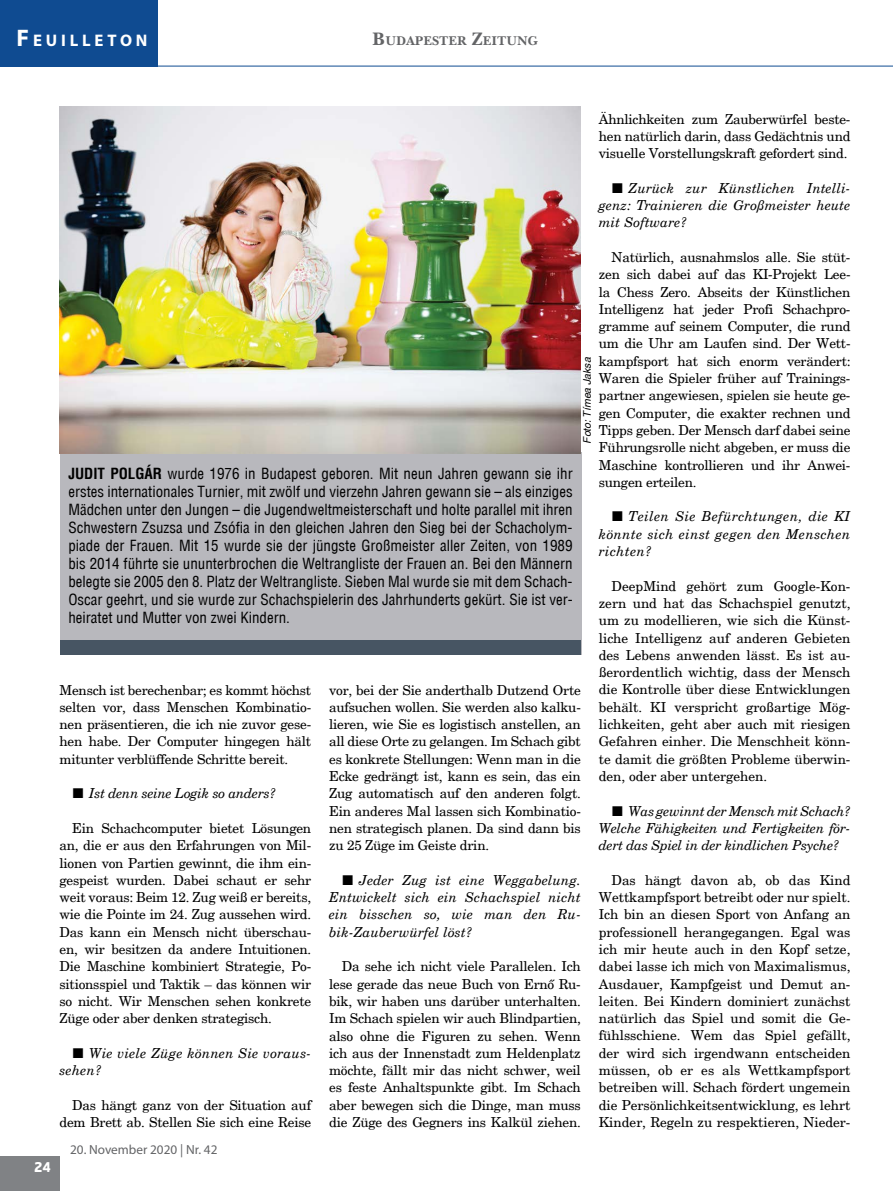
<style>
.page{position:relative;width:893px;height:1191px;background:#fff}
.page>*{position:absolute;margin:0;border:0;box-sizing:border-box;transform-origin:0 0}
.t1{font:700 16.8px "Myriad Pro";letter-spacing:.23em;color:#fff}
.t2{font:condensed 15px/18px "H Helvetica";color:#000;text-align:justify}
.t3{font:13.5px/17.2px "H New Century";letter-spacing:-.015em;color:#000;text-align:justify}
.t4{font:italic 13.5px/17.2px "H New Century";letter-spacing:.01em;color:#000;text-align:justify}
.t5{font:italic 13.5px "H New Century";letter-spacing:-.015em;color:#000}
.t6{font:700 13.5px "Hermes HU";color:#fff}
.t7{font:13.2px "Myriad Pro";color:#636466}
.t8{font:12.9px "New Baskerville HU Bold";color:#636466}
.t9{font:italic 10.5px "H Helvetica";color:#000}
.s1{font-size:24px}
.s2{font-size:18.45px}
.s3{font-weight:700}
</style>
<div class="page">
<div style="left:0;top:1156px;width:60px;height:35px;background:#808285"></div>
<div style="left:0;top:0;width:158px;height:66px;background:#0f4b91"></div>
<hr style="left:0;top:66px;width:893px;height:1px;background:#0f4b91">
<div style="left:60px;top:452px;width:521px;height:203px;background:#b8b8bd"></div>
<div style="left:61px;top:640px;width:520px;height:15px;background:#475563"></div>
<img style="left:60px;top:106px;width:521px;height:348px">
<p class="t1" style="left:17px;top:30px;width:133px"><span class="s1">F</span>EUILLETON</p>
<p class="t8" style="left:372px;top:33px;width:167px"><span class="s2">B</span>UDAPESTER <span class="s2">Z</span>EITUNG</p>
<p class="t3" style="left:599px;top:110px;width:253px">Ähnlichkeiten zum Zauberwürfel beste&shy;hen natürlich darin, dass Gedächtnis und visuelle Vorstellungskraft gefordert sind.</p>
<p class="t4" style="left:599px;top:179px;width:253px;text-indent:30px">Zurück zur Künstlichen Intelli&shy;genz: Trainieren die Großmeister heute mit Software?</p>
<p class="t3" style="left:599px;top:248px;width:253px;text-indent:13px">Natürlich, ausnahmslos alle. Sie stüt&shy;zen sich dabei auf das KI-Projekt Lee&shy;la Chess Zero. Abseits der Künstlichen Intelligenz hat jeder Profi Schachpro&shy;gramme auf seinem Computer, die rund um die Uhr am Laufen sind. Der Wett&shy;kampfsport hat sich enorm verändert:<br>Waren die Spieler früher auf Trainings&shy;partner angewiesen, spielen sie heute ge&shy;gen Computer, die exakter rechnen und Tipps geben. Der Mensch darf dabei seine Führungsrolle nicht abgeben, er muss die Maschine kontrollieren und ihr Anwei&shy;sungen erteilen.</p>
<p class="t4" style="left:599px;top:508px;width:253px;text-indent:30px">Teilen Sie Befürchtungen, die KI könnte sich einst gegen den Menschen richten?</p>
<p class="t3" style="left:599px;top:577px;width:253px;text-indent:13px">DeepMind gehört zum Google-Kon&shy;zern und hat das Schachspiel genutzt, um zu modellieren, wie sich die Künst&shy;liche Intelligenz auf anderen Gebieten des Lebens anwenden lässt. Es ist au&shy;ßerordentlich wichtig, dass der Mensch die Kontrolle über diese Entwicklungen behält. KI verspricht großartige Mög&shy;lichkeiten, geht aber auch mit riesigen Gefahren einher. Die Menschheit könn&shy;te damit die größten Probleme überwin&shy;den, oder aber untergehen.</p>
<p class="t4" style="left:599px;top:802px;width:253px;text-indent:30px">Was gewinnt der Mensch mit Schach?<br>Welche Fähigkeiten und Fertigkeiten för&shy;dert das Spiel in der kindlichen Psyche?</p>
<p class="t3" style="left:599px;top:871px;width:253px;text-indent:13px">Das hängt davon ab, ob das Kind Wettkampfsport betreibt oder nur spielt.<br>Ich bin an diesen Sport von Anfang an professionell herangegangen. Egal was ich mir heute auch in den Kopf setze, dabei lasse ich mich von Maximalismus, Ausdauer, Kampfgeist und Demut an&shy;leiten. Bei Kindern dominiert zunächst natürlich das Spiel und somit die Ge&shy;fühlsschiene. Wem das Spiel gefällt, der wird sich irgendwann entscheiden müssen, ob er es als Wettkampfsport betreiben will. Schach fördert ungemein die Persönlichkeitsentwicklung, es lehrt Kinder, Regeln zu respektieren, Nieder-</p>
<p class="t9" style="left:581px;top:444px;width:88px;rotate:-90deg">Foto: Tímea Jaksa</p>
<p class="t2" style="left:68px;top:464px;width:506px"><span class="s3">JUDIT POLGÁR</span> wurde 1976 in Budapest geboren. Mit neun Jahren gewann sie ihr erstes internationales Turnier, mit zwölf und vierzehn Jahren gewann sie – als einziges Mädchen unter den Jungen – die Jugendweltmeisterschaft und holte parallel mit ihren Schwestern Zsuzsa und Zsófia in den gleichen Jahren den Sieg bei der Schacholym&shy;piade der Frauen. Mit 15 wurde sie der jüngste Großmeister aller Zeiten, von 1989 bis 2014 führte sie ununterbrochen die Weltrangliste der Frauen an. Bei den Männern belegte sie 2005 den 8. Platz der Weltrangliste. Sieben Mal wurde sie mit dem Schach-Oscar geehrt, und sie wurde zur Schachspielerin des Jahrhunderts gekürt. Sie ist ver&shy;heiratet und Mutter von zwei Kindern.</p>
<p class="t3" style="left:329px;top:681px;width:253px">vor, bei der Sie anderthalb Dutzend Orte aufsuchen wollen. Sie werden also kalku&shy;lieren, wie Sie es logistisch anstellen, an all diese Orte zu gelangen. Im Schach gibt es konkrete Stellungen: Wenn man in die Ecke gedrängt ist, kann es sein, das ein Zug automatisch auf den anderen folgt.<br>Ein anderes Mal lassen sich Kombinatio&shy;nen strategisch planen. Da sind dann bis zu 25 Züge im Geiste drin.</p>
<p class="t4" style="left:329px;top:871px;width:253px;text-indent:30px">Jeder Zug ist eine Weggabelung.<br>Entwickelt sich ein Schachspiel nicht ein bisschen so, wie man den Ru&shy;bik-Zauberwürfel löst?</p>
<p class="t3" style="left:329px;top:957px;width:253px;text-indent:13px">Da sehe ich nicht viele Parallelen. Ich lese gerade das neue Buch von Ernő Ru&shy;bik, wir haben uns darüber unterhalten.<br>Im Schach spielen wir auch Blindpartien, also ohne die Figuren zu sehen. Wenn ich aus der Innenstadt zum Heldenplatz möchte, fällt mir das nicht schwer, weil es feste Anhaltspunkte gibt. Im Schach aber bewegen sich die Dinge, man muss die Züge des Gegners ins Kalkül ziehen.</p>
<p class="t3" style="left:60px;top:681px;width:253px">Mensch ist berechenbar; es kommt höchst selten vor, dass Menschen Kombinatio&shy;nen präsentieren, die ich nie zuvor gese&shy;hen habe. Der Computer hingegen hält mitunter verblüffende Schritte bereit.</p>
<p class="t5" style="left:89px;top:785px;width:188px">Ist denn seine Logik so anders?</p>
<p class="t3" style="left:60px;top:819px;width:253px;text-indent:13px">Ein Schachcomputer bietet Lösungen an, die er aus den Erfahrungen von Mil&shy;lionen von Partien gewinnt, die ihm ein&shy;gespeist wurden. Dabei schaut er sehr weit voraus: Beim 12. Zug weiß er bereits, wie die Pointe im 24. Zug aussehen wird.<br>Das kann ein Mensch nicht überschau&shy;en, wir besitzen da andere Intuitionen.<br>Die Maschine kombiniert Strategie, Po&shy;sitionsspiel und Taktik – das können wir so nicht. Wir Menschen sehen konkrete Züge oder aber denken strategisch.</p>
<p class="t4" style="left:60px;top:1044px;width:253px;text-indent:30px">Wie viele Züge können Sie voraus&shy;sehen?</p>
<p class="t3" style="left:60px;top:1096px;width:253px;text-align:right">Das hängt ganz von der Situation auf dem Brett ab. Stellen Sie sich eine Reise</p>
<p class="t6" style="left:34px;top:1158px;width:18px">24</p>
<p class="t7" style="left:70px;top:1141px;width:149px">20. November 2020 | Nr. 42</p>
</div>
